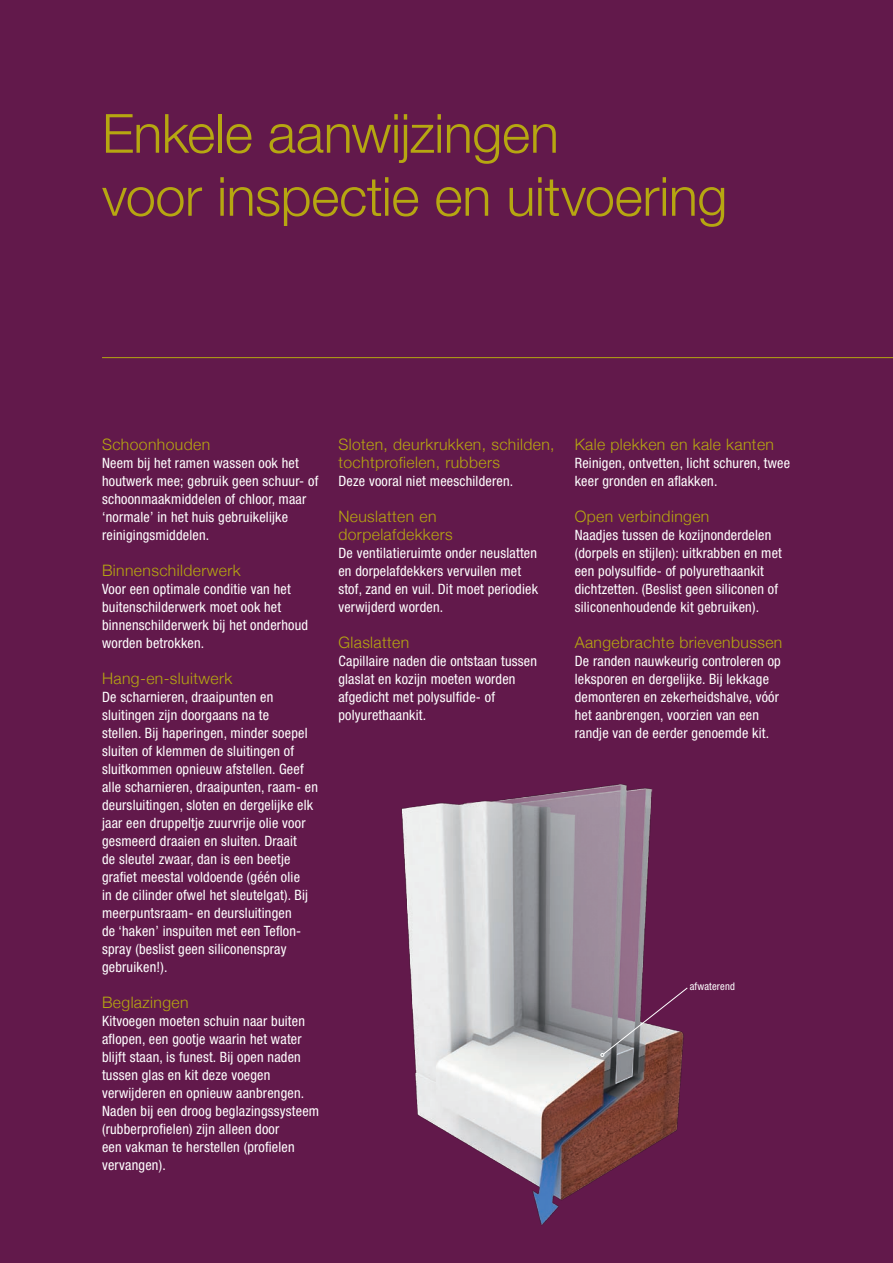
<style>
.page{position:relative;width:893px;height:1263px;background:#62194b}
.page>*{position:absolute;margin:0;border:0;box-sizing:border-box;transform-origin:0 0}
.t1{font:300 54px/63px "Helvetica Neue";letter-spacing:-.005em;color:#b6a711}
.t2{font:300 15.75px/18px "Helvetica Neue";letter-spacing:.025em;color:#b6a711}
.t3{font:condensed 14.25px/18px "Helvetica Neue LT Std";letter-spacing:.015em;color:#fff}
.t4{font:condensed 10.5px "Helvetica Neue LT Std";letter-spacing:.015em;color:#fff}
</style>
<div class="page">
<hr style="left:102px;top:357px;width:791px;height:1px;background:#b6a711">
<img style="left:401px;top:784px;width:281px;height:441px">
<svg style="left:600px;top:987px;width:88px;height:70px"></svg>
<h1 class="t1" style="left:102px;top:101px;width:627px">Enkele aanwijzingen<br>voor inspectie en uitvoering</h1>
<p class="t2" style="left:102px;top:435px;width:110px">Schoonhouden</p>
<p class="t3" style="left:102px;top:454px;width:218px">Neem bij het ramen wassen ook het houtwerk mee; gebruik geen schuur- of schoonmaakmiddelen of chloor, maar ‘normale’ in het huis gebruikelijke reinigingsmiddelen.</p>
<p class="t2" style="left:102px;top:561px;width:140px">Binnenschilderwerk</p>
<p class="t3" style="left:102px;top:580px;width:208px">Voor een optimale conditie van het buitenschilderwerk moet ook het binnenschilderwerk bij het onderhoud worden betrokken.</p>
<p class="t2" style="left:102px;top:669px;width:132px">Hang-en-sluitwerk</p>
<p class="t3" style="left:102px;top:688px;width:217px">De scharnieren, draaipunten en sluitingen zijn doorgaans na te<br>stellen. Bij haperingen, minder soepel sluiten of klemmen de sluitingen of sluitkommen opnieuw afstellen. Geef alle scharnieren, draaipunten, raam- en deursluitingen, sloten en dergelijke elk jaar een druppeltje zuurvrije olie voor gesmeerd draaien en sluiten. Draait<br>de sleutel zwaar, dan is een beetje grafiet meestal voldoende (géén olie<br>in de cilinder ofwel het sleutelgat). Bij meerpuntsraam- en deursluitingen<br>de ‘haken’ inspuiten met een Teflon&shy;spray (beslist geen siliconenspray gebruiken!).</p>
<p class="t2" style="left:102px;top:993px;width:88px">Beglazingen</p>
<p class="t3" style="left:102px;top:1012px;width:219px">Kitvoegen moeten schuin naar buiten aflopen, een gootje waarin het water blijft staan, is funest. Bij open naden tussen glas en kit deze voegen verwijderen en opnieuw aanbrengen.<br>Naden bij een droog beglazingssysteem (rubberprofielen) zijn alleen door<br>een vakman te herstellen (profielen vervangen).</p>
<p class="t2" style="left:338px;top:435px;width:218px">Sloten, deurkrukken, schilden, tochtprofielen, rubbers</p>
<p class="t3" style="left:338px;top:472px;width:176px">Deze vooral niet meeschilderen.</p>
<p class="t2" style="left:338px;top:507px;width:116px">Neuslatten en dorpelafdekkers</p>
<p class="t3" style="left:338px;top:544px;width:201px">De ventilatieruimte onder neuslatten en dorpelafdekkers vervuilen met stof, zand en vuil. Dit moet periodiek verwijderd worden.</p>
<p class="t2" style="left:338px;top:633px;width:72px">Glaslatten</p>
<p class="t3" style="left:338px;top:652px;width:200px">Capillaire naden die ontstaan tussen glaslat en kozijn moeten worden afgedicht met polysulfide- of polyurethaankit.</p>
<p class="t2" style="left:575px;top:435px;width:201px">Kale plekken en kale kanten</p>
<p class="t3" style="left:575px;top:454px;width:217px">Reinigen, ontvetten, licht schuren, twee keer gronden en aflakken.</p>
<p class="t2" style="left:575px;top:507px;width:136px">Open verbindingen</p>
<p class="t3" style="left:575px;top:526px;width:209px">Naadjes tussen de kozijnonderdelen (dorpels en stijlen): uitkrabben en met een polysulfide- of polyurethaankit dichtzetten. (Beslist geen siliconen of siliconenhoudende kit gebruiken).</p>
<p class="t2" style="left:575px;top:633px;width:209px">Aangebrachte brievenbussen</p>
<p class="t3" style="left:575px;top:652px;width:208px">De randen nauwkeurig controleren op leksporen en dergelijke. Bij lekkage demonteren en zekerheidshalve, vóór het aanbrengen, voorzien van een randje van de eerder genoemde kit.</p>
<p class="t4" style="left:690px;top:980px;width:47px">afwaterend</p>
</div>
